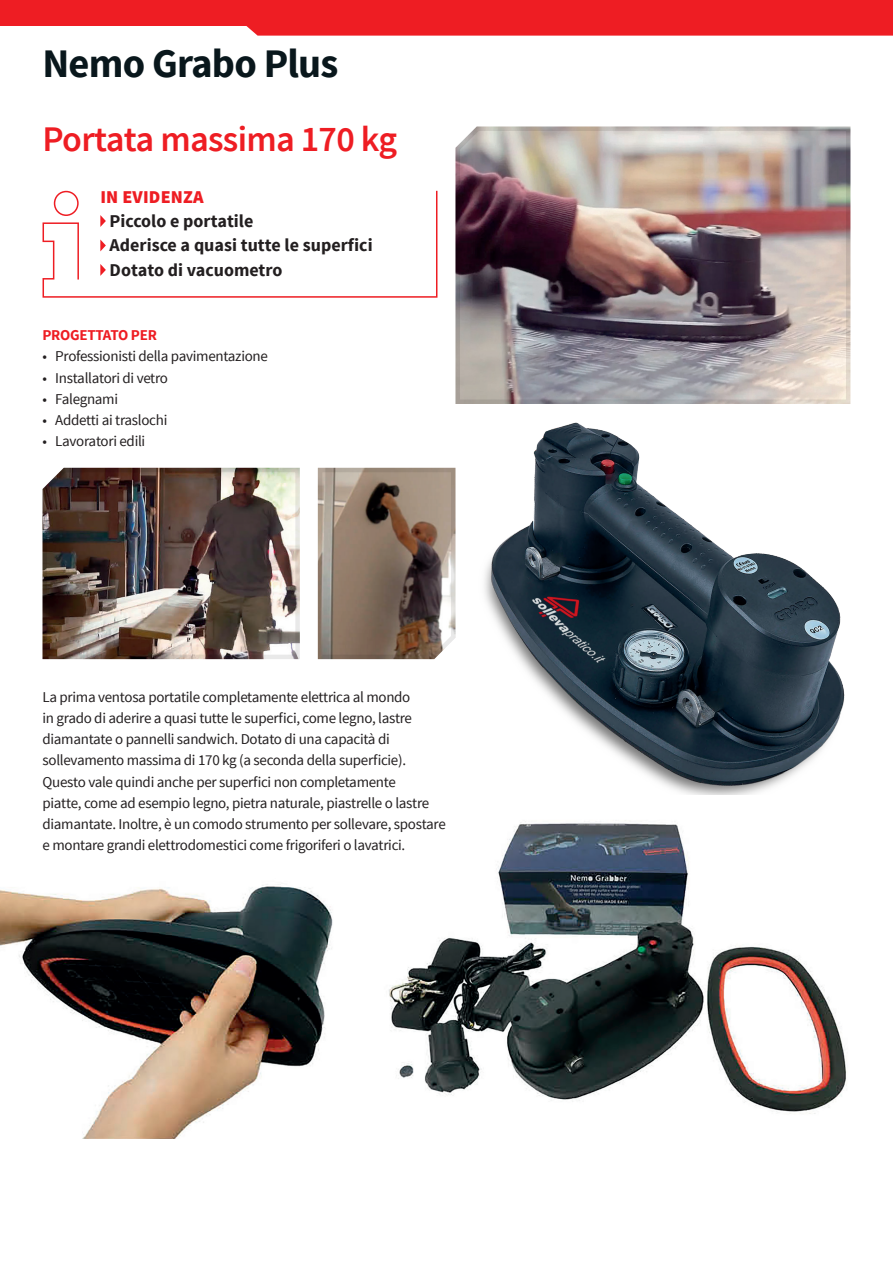
<style>
.page{position:relative;width:893px;height:1263px;background:#fff}
.page>*{position:absolute;margin:0;border:0;box-sizing:border-box;transform-origin:0 0}
.t1{font:700 40.5px "Source Sans Pro";letter-spacing:-.02em;color:#09171c}
.t2{font:600 36px "Source Sans Pro";letter-spacing:-.02em;color:#ee1d23}
.t3{font:700 18px/24.5px "Source Sans Pro";color:#231f20}
.t4{font:900 18px "Source Sans Pro";letter-spacing:.01em;color:#ee1d23}
.t5{font:15px/21.3px "Source Sans Pro";letter-spacing:-.02em;color:#231f20}
.t6{font:700 15px "Source Sans Pro";letter-spacing:-.02em;color:#ee1d23}
</style>
<div class="page">
<img style="left:0;top:884px;width:333px;height:255px">
<div style="left:0;top:0;width:893px;height:25px;background:#ee1d23"></div>
<svg style="left:216px;top:25px;width:677px;height:11px;background:#ef2f34"></svg>
<svg style="left:42px;top:190px;width:396px;height:108px"></svg>
<img style="left:455px;top:126px;width:396px;height:278px">
<img style="left:484px;top:422px;width:361px;height:373px">
<img style="left:388px;top:820px;width:459px;height:294px">
<img style="left:42px;top:467px;width:258px;height:193px">
<svg style="left:317px;top:467px;width:139px;height:193px;background:#8b796c"></svg>
<h1 class="t1" style="left:43px;top:38px;width:297px">Nemo Grabo Plus</h1>
<h2 class="t2" style="left:43px;top:116px;width:356px">Portata massima 170 kg</h2>
<p class="t4" style="left:100px;top:185px;width:105px">IN EVIDENZA</p>
<p class="t3" style="left:110px;top:209px;width:265px">Piccolo e portatile<br>Aderisce a quasi tutte le superfici<br>Dotato di vacuometro</p>
<p class="t6" style="left:43px;top:326px;width:116px">PROGETTATO PER</p>
<p class="t5" style="left:43px;top:346px;width:227px">• Professionisti della pavimentazione</p>
<p class="t5" style="left:43px;top:367px;width:127px">• Installatori di vetro</p>
<p class="t5" style="left:43px;top:389px;width:77px">• Falegnami</p>
<p class="t5" style="left:43px;top:410px;width:126px">• Addetti ai traslochi</p>
<p class="t5" style="left:43px;top:431px;width:104px">• Lavoratori edili</p>
<p class="t5" style="left:43px;top:686px;width:405px">La prima ventosa portatile completamente elettrica al mondo<br>in grado di aderire a quasi tutte le superfici, come legno, lastre diamantate o pannelli sandwich. Dotato di una capacità di sollevamento massima di 170 kg (a seconda della superficie).<br>Questo vale quindi anche per superfici non completamente<br>piatte, come ad esempio legno, pietra naturale, piastrelle o lastre diamantate. Inoltre, è un comodo strumento per sollevare, spostare e montare grandi elettrodomestici come frigoriferi o lavatrici.</p>
</div>
